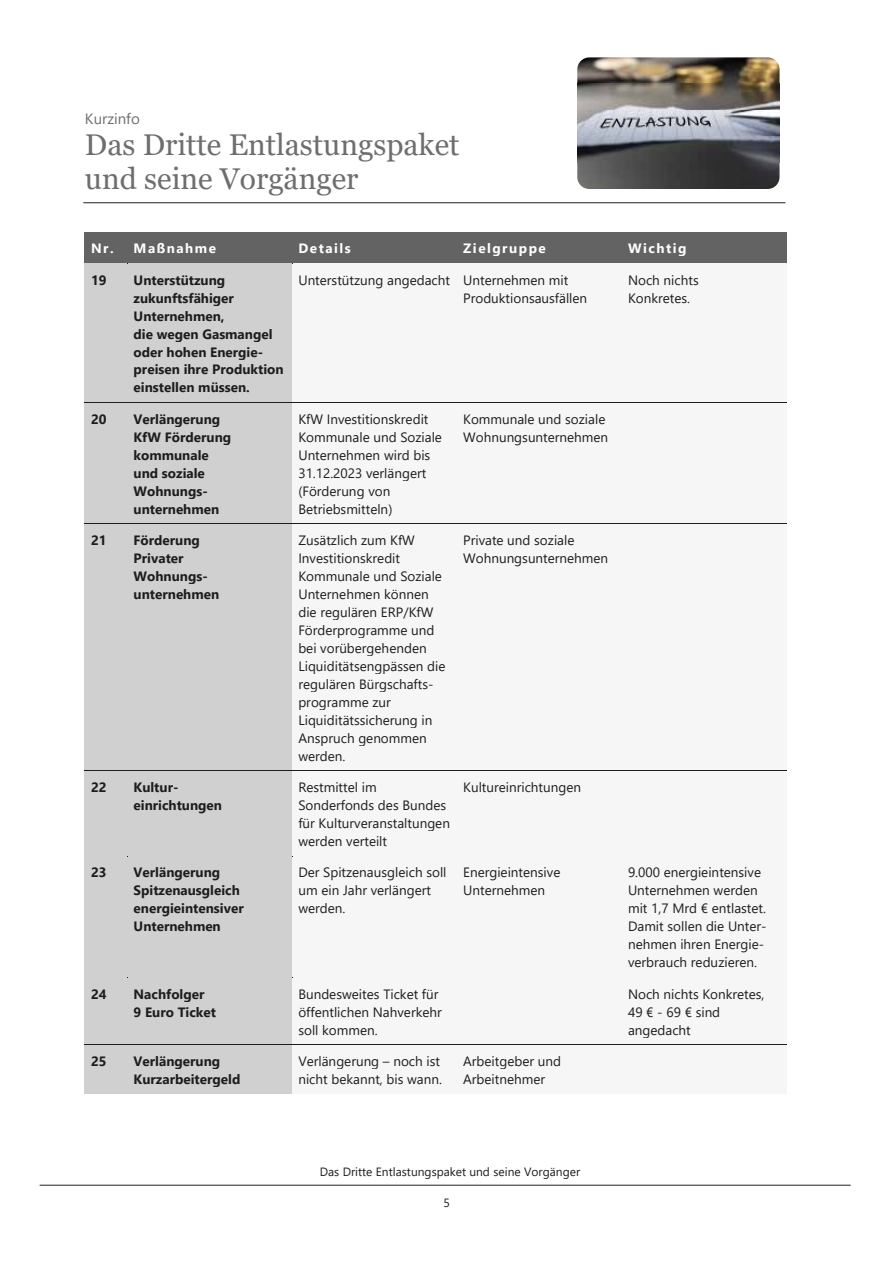
<style>
.page{position:relative;width:893px;height:1263px;background:#fff}
.page>*{position:absolute;margin:0;border:0;box-sizing:border-box;transform-origin:0 0}
.t1{font:30px/34px "Georgia";color:#6d6e70}
.t2{font:15px "Segoe UI";color:#6d6e70}
.t3{font:13.5px/18px "Segoe UI";color:#1d1d1b}
.t4{font:700 13.5px/18px "Segoe UI";color:#1d1d1b}
.t5{font:700 13.5px "Segoe UI";letter-spacing:.115em;color:#fff}
.t6{font:12px "Segoe UI";color:#1d1d1b}
</style>
<div class="page">
<hr style="left:83px;top:202px;width:702px;height:1px;background:#231f20">
<hr style="left:40px;top:1185px;width:810px;height:1px;background:#231f20">
<img style="left:577px;top:57px;width:202px;height:132px">
<div style="left:85px;top:232px;width:42px;height:31px;background:#646363"></div>
<div style="left:127px;top:232px;width:165px;height:31px;background:#646363"></div>
<div style="left:292px;top:232px;width:165px;height:31px;background:#646363"></div>
<div style="left:457px;top:232px;width:165px;height:31px;background:#646363"></div>
<div style="left:622px;top:232px;width:164px;height:31px;background:#646363"></div>
<div style="left:85px;top:264px;width:42px;height:138px;background:#d0d0d0"></div>
<div style="left:127px;top:264px;width:165px;height:138px;background:#d0d0d0"></div>
<div style="left:292px;top:264px;width:165px;height:138px;background:#f6f6f6"></div>
<div style="left:457px;top:264px;width:165px;height:138px;background:#f6f6f6"></div>
<div style="left:622px;top:264px;width:164px;height:138px;background:#f6f6f6"></div>
<hr style="left:85px;top:263px;width:42px;height:1px;background:#1d1d1b">
<hr style="left:127px;top:263px;width:165px;height:1px;background:#1d1d1b">
<hr style="left:292px;top:263px;width:165px;height:1px;background:#1d1d1b">
<hr style="left:457px;top:263px;width:165px;height:1px;background:#1d1d1b">
<hr style="left:622px;top:263px;width:164px;height:1px;background:#1d1d1b">
<div style="left:85px;top:403px;width:42px;height:121px;background:#d0d0d0"></div>
<div style="left:127px;top:403px;width:165px;height:121px;background:#d0d0d0"></div>
<div style="left:292px;top:403px;width:165px;height:121px;background:#f6f6f6"></div>
<div style="left:457px;top:403px;width:165px;height:121px;background:#f6f6f6"></div>
<div style="left:622px;top:403px;width:164px;height:121px;background:#f6f6f6"></div>
<hr style="left:85px;top:402px;width:42px;height:1px;background:#1d1d1b">
<hr style="left:127px;top:402px;width:165px;height:1px;background:#1d1d1b">
<hr style="left:292px;top:402px;width:165px;height:1px;background:#1d1d1b">
<hr style="left:457px;top:402px;width:165px;height:1px;background:#1d1d1b">
<hr style="left:622px;top:402px;width:164px;height:1px;background:#1d1d1b">
<div style="left:85px;top:524px;width:42px;height:246px;background:#d0d0d0"></div>
<div style="left:127px;top:524px;width:165px;height:246px;background:#d0d0d0"></div>
<div style="left:292px;top:524px;width:165px;height:246px;background:#f6f6f6"></div>
<div style="left:457px;top:524px;width:165px;height:246px;background:#f6f6f6"></div>
<div style="left:622px;top:524px;width:164px;height:246px;background:#f6f6f6"></div>
<hr style="left:127px;top:524px;width:165px;height:1px;background:#1d1d1b">
<div style="left:128px;top:524px;width:164px;height:7px;background:#d0d0d0"></div>
<hr style="left:292px;top:524px;width:165px;height:1px;background:#1d1d1b">
<div style="left:293px;top:524px;width:164px;height:7px;background:#f6f6f6"></div>
<div style="left:85px;top:771px;width:42px;height:85px;background:#d0d0d0"></div>
<div style="left:127px;top:771px;width:165px;height:85px;background:#d0d0d0"></div>
<div style="left:292px;top:771px;width:165px;height:85px;background:#f6f6f6"></div>
<div style="left:457px;top:771px;width:165px;height:85px;background:#f6f6f6"></div>
<div style="left:622px;top:771px;width:164px;height:85px;background:#f6f6f6"></div>
<hr style="left:85px;top:770px;width:42px;height:1px;background:#1d1d1b">
<hr style="left:127px;top:770px;width:165px;height:1px;background:#1d1d1b">
<hr style="left:292px;top:770px;width:165px;height:1px;background:#1d1d1b">
<hr style="left:457px;top:770px;width:165px;height:1px;background:#1d1d1b">
<hr style="left:622px;top:770px;width:164px;height:1px;background:#1d1d1b">
<div style="left:85px;top:857px;width:42px;height:120px;background:#d0d0d0"></div>
<div style="left:127px;top:857px;width:165px;height:120px;background:#d0d0d0"></div>
<div style="left:292px;top:857px;width:165px;height:120px;background:#f6f6f6"></div>
<div style="left:457px;top:857px;width:165px;height:120px;background:#f6f6f6"></div>
<div style="left:622px;top:857px;width:164px;height:120px;background:#f6f6f6"></div>
<div style="left:85px;top:856px;width:43px;height:7px;background:#d0d0d0"></div>
<hr style="left:127px;top:856px;width:165px;height:1px;background:#1d1d1b">
<div style="left:128px;top:856px;width:164px;height:7px;background:#d0d0d0"></div>
<hr style="left:292px;top:856px;width:165px;height:1px;background:#1d1d1b">
<div style="left:293px;top:856px;width:164px;height:7px;background:#f6f6f6"></div>
<div style="left:457px;top:856px;width:165px;height:7px;background:#f6f6f6"></div>
<div style="left:622px;top:856px;width:164px;height:7px;background:#f6f6f6"></div>
<div style="left:85px;top:978px;width:42px;height:66px;background:#d0d0d0"></div>
<div style="left:127px;top:978px;width:165px;height:66px;background:#d0d0d0"></div>
<div style="left:292px;top:978px;width:165px;height:66px;background:#f6f6f6"></div>
<div style="left:457px;top:978px;width:165px;height:66px;background:#f6f6f6"></div>
<div style="left:622px;top:978px;width:164px;height:66px;background:#f6f6f6"></div>
<hr style="left:85px;top:977px;width:42px;height:1px;background:#1d1d1b">
<hr style="left:127px;top:977px;width:165px;height:1px;background:#1d1d1b">
<hr style="left:292px;top:977px;width:165px;height:1px;background:#1d1d1b">
<hr style="left:457px;top:977px;width:165px;height:1px;background:#1d1d1b">
<hr style="left:622px;top:977px;width:164px;height:1px;background:#1d1d1b">
<div style="left:85px;top:1045px;width:42px;height:49px;background:#d0d0d0"></div>
<div style="left:127px;top:1045px;width:165px;height:49px;background:#d0d0d0"></div>
<div style="left:292px;top:1045px;width:165px;height:49px;background:#f6f6f6"></div>
<div style="left:457px;top:1045px;width:165px;height:49px;background:#f6f6f6"></div>
<div style="left:622px;top:1045px;width:164px;height:49px;background:#f6f6f6"></div>
<hr style="left:85px;top:1044px;width:42px;height:1px;background:#1d1d1b">
<hr style="left:127px;top:1044px;width:165px;height:1px;background:#1d1d1b">
<hr style="left:292px;top:1044px;width:165px;height:1px;background:#1d1d1b">
<hr style="left:457px;top:1044px;width:165px;height:1px;background:#1d1d1b">
<hr style="left:622px;top:1044px;width:164px;height:1px;background:#1d1d1b">
<p class="t2" style="left:85px;top:104px;width:56px">Kurzinfo</p>
<h1 class="t1" style="left:85px;top:129px;width:376px">Das Dritte Entlastungspaket und seine Vorgänger</h1>
<p class="t5" style="left:91px;top:236px;width:127px">Nr. Maßnahme</p>
<p class="t5" style="left:298px;top:236px;width:54px">Details</p>
<p class="t5" style="left:463px;top:236px;width:84px">Zielgruppe</p>
<p class="t5" style="left:628px;top:236px;width:60px">Wichtig</p>
<p class="t4" style="left:91px;top:270px;width:17px">19</p>
<p class="t4" style="left:134px;top:270px;width:152px">Unterstützung zukunftsfähiger<br>Unternehmen,<br>die wegen Gasmangel oder hohen Energie&shy;preisen ihre Produktion einstellen müssen.</p>
<p class="t3" style="left:463px;top:270px;width:126px;text-indent:-165px">Unterstützung angedacht Unternehmen mit<br>Produktionsausfällen</p>
<p class="t3" style="left:628px;top:270px;width:72px">Noch nichts<br>Konkretes.</p>
<p class="t4" style="left:91px;top:409px;width:17px">20</p>
<p class="t4" style="left:134px;top:409px;width:99px">Verlängerung<br>KfW Förderung kommunale und soziale<br>Wohnungs&shy;unternehmen</p>
<p class="t3" style="left:298px;top:409px;width:145px">KfW Investitionskredit<br>Kommunale und Soziale<br>Unternehmen wird bis<br>31.12.2023 verlängert (Förderung von<br>Betriebsmitteln)</p>
<p class="t3" style="left:463px;top:409px;width:147px">Kommunale und soziale<br>Wohnungsunternehmen</p>
<p class="t4" style="left:91px;top:530px;width:17px">21</p>
<p class="t4" style="left:134px;top:530px;width:87px">Förderung<br>Privater<br>Wohnungs&shy;unternehmen</p>
<p class="t3" style="left:298px;top:530px;width:149px">Zusätzlich zum KfW<br>Investitionskredit<br>Kommunale und Soziale<br>Unternehmen können die regulären ERP/KfW<br>Förderprogramme und bei vorübergehenden<br>Liquiditätsengpässen die regulären Bürgschafts&shy;programme zur<br>Liquiditätssicherung in<br>Anspruch genommen werden.</p>
<p class="t3" style="left:463px;top:530px;width:147px">Private und soziale<br>Wohnungsunternehmen</p>
<p class="t4" style="left:91px;top:777px;width:17px">22</p>
<p class="t4" style="left:134px;top:777px;width:90px">Kultur&shy;einrichtungen</p>
<p class="t3" style="left:298px;top:777px;width:153px">Restmittel im<br>Sonderfonds des Bundes für Kulturveranstaltungen werden verteilt</p>
<p class="t3" style="left:463px;top:777px;width:119px">Kultureinrichtungen</p>
<p class="t4" style="left:91px;top:863px;width:17px">23</p>
<p class="t4" style="left:134px;top:863px;width:112px">Verlängerung<br>Spitzenausgleich energieintensiver<br>Unternehmen</p>
<p class="t3" style="left:298px;top:862px;width:150px">Der Spitzenausgleich soll um ein Jahr verlängert werden.</p>
<p class="t3" style="left:463px;top:862px;width:99px">Energieintensive<br>Unternehmen</p>
<p class="t3" style="left:628px;top:862px;width:140px">9.000 energieintensive<br>Unternehmen werden mit 1,7 Mrd € entlastet.<br>Damit sollen die Unter&shy;nehmen ihren Energie&shy;verbrauch reduzieren.</p>
<p class="t4" style="left:91px;top:984px;width:17px">24</p>
<p class="t4" style="left:134px;top:984px;width:84px">Nachfolger<br>9 Euro Ticket</p>
<p class="t3" style="left:298px;top:984px;width:145px">Bundesweites Ticket für öffentlichen Nahverkehr soll kommen.</p>
<p class="t3" style="left:628px;top:984px;width:138px">Noch nichts Konkretes,<br>49 € - 69 € sind angedacht</p>
<p class="t4" style="left:91px;top:1051px;width:17px">25</p>
<p class="t4" style="left:134px;top:1051px;width:108px">Verlängerung<br>Kurzarbeitergeld</p>
<p class="t3" style="left:298px;top:1051px;width:145px">Verlängerung – noch ist nicht bekannt, bis wann.</p>
<p class="t3" style="left:463px;top:1051px;width:99px">Arbeitgeber und<br>Arbeitnehmer</p>
<p class="t6" style="left:320px;top:1161px;width:262px">Das Dritte Entlastungspaket und seine Vorgänger</p>
<p class="t6" style="left:443px;top:1191px;width:8px">5</p>
</div>
